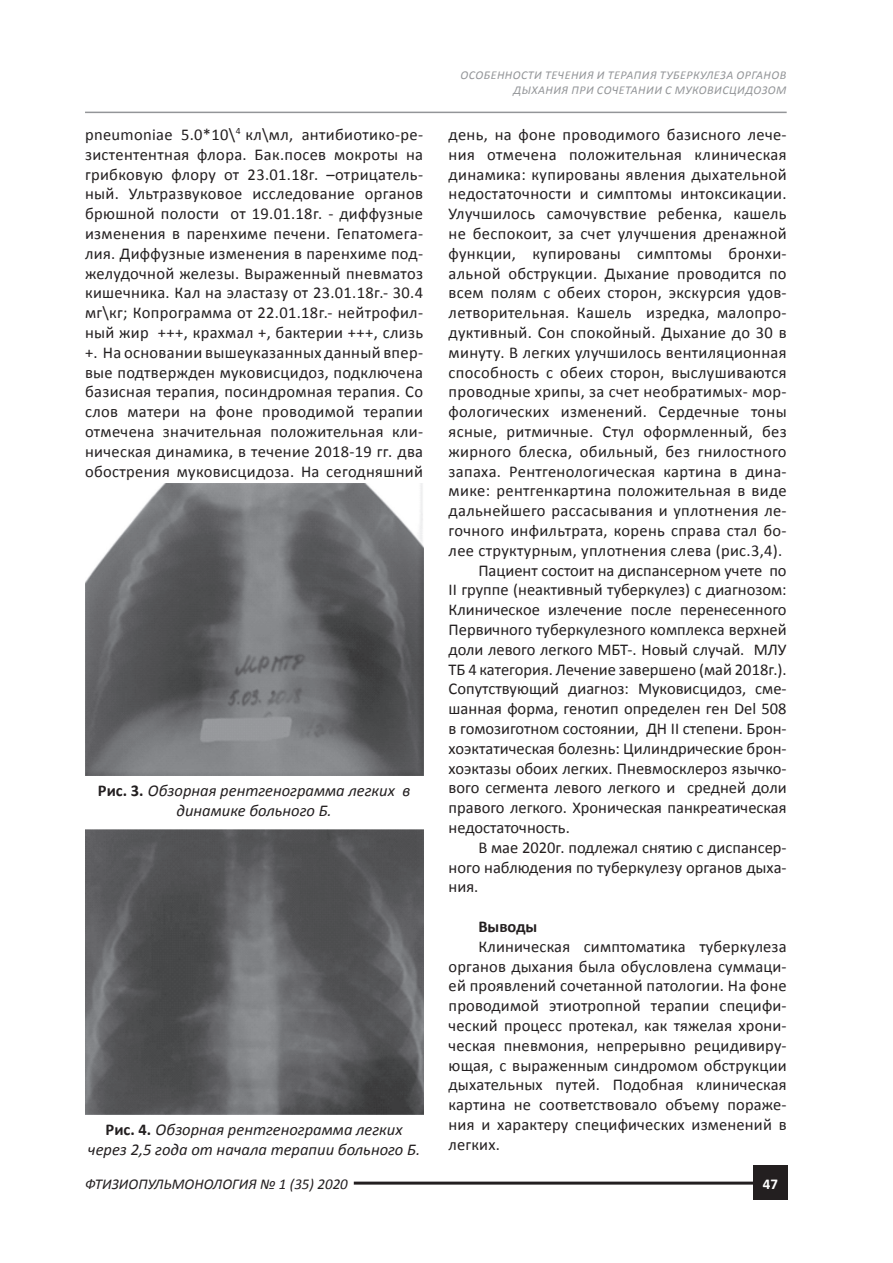
<style>
.page{position:relative;width:893px;height:1263px;background:#fff}
.page>*{position:absolute;margin:0;border:0;box-sizing:border-box;transform-origin:0 0}
.t1{font:16.5px/19.8px "Calibri";letter-spacing:.015em;color:#231f20;text-align:justify}
.t2{font:italic 16.5px/19.8px "Calibri";color:#231f20;text-align:center}
.t3{font:700 16.5px "Calibri";color:#231f20}
.t4{font:italic 15px "Calibri";color:#231f20}
.t5{font:700 15px "Calibri";color:#fff}
.t6{font:italic 12px/14.4px "Calibri";letter-spacing:.04em;color:#939598;text-align:right}
.s1{font-weight:700;font-style:normal}
</style>
<div class="page">
<hr style="left:85px;top:112px;width:702px;height:1px;background:#939598">
<div style="left:753px;top:1166px;width:34px;height:34px;background:#231f20"></div>
<hr style="left:354px;top:1181px;width:399px;height:3px;background:#231f20">
<img style="left:85px;top:484px;width:338px;height:292px">
<img style="left:85px;top:829px;width:338px;height:285px">
<p class="t6" style="left:460px;top:68px;width:328px">ОСОБЕННОСТИ ТЕЧЕНИЯ И ТЕРАПИЯ ТУБЕРКУЛЕЗА ОРГАНОВ<br>ДЫХАНИЯ ПРИ СОЧЕТАНИИ С МУКОВИСЦИДОЗОМ</p>
<p class="t1" style="left:85px;top:125px;width:340px">pneumoniae 5.0*10\<sup>4</sup> кл\мл, антибиотико-ре&shy;зистентентная флора. Бак.посев мокроты на грибковую флору от 23.01.18г. –отрицатель&shy;ный. Ультразвуковое исследование органов брюшной полости от 19.01.18г. - диффузные изменения в паренхиме печени. Гепатомега&shy;лия. Диффузные изменения в паренхиме под&shy;желудочной железы. Выраженный пневматоз кишечника. Кал на эластазу от 23.01.18г.- 30.4 мг\кг; Копрограмма от 22.01.18г.- нейтрофил&shy;ный жир +++, крахмал +, бактерии +++, слизь +. На основании вышеуказанных данный впер&shy;вые подтвержден муковисцидоз, подключена базисная терапия, посиндромная терапия. Со слов матери на фоне проводимой терапии отмечена значительная положительная кли&shy;ническая динамика, в течение 2018-19 гг. два обострения муковисцидоза. На сегодняшний</p>
<p class="t1" style="left:449px;top:125px;width:340px">день, на фоне проводимого базисного лече-</p>
<p class="t1" style="left:449px;top:144px;width:340px">ния отмечена положительная клиническая</p>
<p class="t1" style="left:449px;top:164px;width:340px">динамика: купированы явления дыхательной</p>
<p class="t1" style="left:449px;top:184px;width:340px">недостаточности и симптомы интоксикации.</p>
<p class="t1" style="left:449px;top:204px;width:340px">Улучшилось самочувствие ребенка, кашель</p>
<p class="t1" style="left:449px;top:224px;width:340px">не беспокоит, за счет улучшения дренажной</p>
<p class="t1" style="left:449px;top:243px;width:340px">функции, купированы симптомы бронхи-</p>
<p class="t1" style="left:449px;top:263px;width:340px">альной обструкции. Дыхание проводится по</p>
<p class="t1" style="left:449px;top:283px;width:340px">всем полям с обеих сторон, экскурсия удов-</p>
<p class="t1" style="left:449px;top:303px;width:339px">летворительная. Кашель изредка, малопро-</p>
<p class="t1" style="left:449px;top:323px;width:340px">дуктивный. Сон спокойный. Дыхание до 30 в</p>
<p class="t1" style="left:449px;top:342px;width:340px">минуту. В легких улучшилось вентиляционная</p>
<p class="t1" style="left:449px;top:362px;width:340px">способность с обеих сторон, выслушиваются</p>
<p class="t1" style="left:449px;top:382px;width:339px">проводные хрипы, за счет необратимых- мор-</p>
<p class="t1" style="left:449px;top:402px;width:340px">фологических изменений. Сердечные тоны</p>
<p class="t1" style="left:449px;top:422px;width:340px">ясные, ритмичные. Стул оформленный, без</p>
<p class="t1" style="left:449px;top:441px;width:340px">жирного блеска, обильный, без гнилостного</p>
<p class="t1" style="left:449px;top:461px;width:340px">запаха. Рентгенологическая картина в дина-</p>
<p class="t1" style="left:449px;top:481px;width:340px">мике: рентгенкартина положительная в виде</p>
<p class="t1" style="left:449px;top:501px;width:340px">дальнейшего рассасывания и уплотнения ле-</p>
<p class="t1" style="left:449px;top:521px;width:340px">гочного инфильтрата, корень справа стал бо-</p>
<p class="t1" style="left:449px;top:540px;width:335px">лее структурным, уплотнения слева (рис.3,4).</p>
<p class="t1" style="left:478px;top:560px;width:310px">Пациент состоит на диспансерном учете по</p>
<p class="t1" style="left:449px;top:580px;width:340px">II группе (неактивный туберкулез) с диагнозом:</p>
<p class="t1" style="left:449px;top:600px;width:340px">Клиническое излечение после перенесенного</p>
<p class="t1" style="left:449px;top:620px;width:340px">Первичного туберкулезного комплекса верхней</p>
<p class="t1" style="left:449px;top:639px;width:340px">доли левого легкого МБТ-. Новый случай. МЛУ</p>
<p class="t1" style="left:449px;top:659px;width:340px">ТБ 4 категория. Лечение завершено (май 2018г.).</p>
<p class="t1" style="left:449px;top:679px;width:340px">Сопутствующий диагноз: Муковисцидоз, сме-</p>
<p class="t1" style="left:449px;top:699px;width:340px">шанная форма, генотип определен ген Del 508</p>
<p class="t1" style="left:449px;top:719px;width:340px">в гомозиготном состоянии, ДН II степени. Брон-</p>
<p class="t1" style="left:449px;top:738px;width:340px">хоэктатическая болезнь: Цилиндрические брон-</p>
<p class="t1" style="left:449px;top:758px;width:340px">хоэктазы обоих легких. Пневмосклероз язычко-</p>
<p class="t1" style="left:449px;top:778px;width:340px">вого сегмента левого легкого и средней доли</p>
<p class="t1" style="left:449px;top:798px;width:340px">правого легкого. Хроническая панкреатическая</p>
<p class="t1" style="left:449px;top:818px;width:123px">недостаточность.</p>
<p class="t1" style="left:478px;top:837px;width:310px">В мае 2020г. подлежал снятию с диспансер-</p>
<p class="t1" style="left:449px;top:857px;width:340px">ного наблюдения по туберкулезу органов дыха-</p>
<p class="t1" style="left:449px;top:877px;width:31px">ния.</p>
<p class="t3" style="left:478px;top:916px;width:60px">Выводы</p>
<p class="t1" style="left:449px;top:936px;width:340px;text-indent:30px">Клиническая симптоматика туберкулеза органов дыхания была обусловлена суммаци&shy;ей проявлений сочетанной патологии. На фоне проводимой этиотропной терапии специфи&shy;ческий процесс протекал, как тяжелая хрони&shy;ческая пневмония, непрерывно рецидивиру&shy;ющая, с выраженным синдромом обструкции дыхательных путей. Подобная клиническая картина не соответствовало объему пораже&shy;ния и характеру специфических изменений в легких.</p>
<p class="t2" style="left:98px;top:780px;width:314px"><span class="s1">Рис. 3.</span> Обзорная рентгенограмма легких в динамике больного Б.</p>
<p class="t2" style="left:88px;top:1119px;width:334px"><span class="s1">Рис. 4.</span> Обзорная рентгенограмма легких через 2,5 года от начала терапии больного Б.</p>
<p class="t4" style="left:85px;top:1173px;width:264px">ФТИЗИОПУЛЬМОНОЛОГИЯ № 1 (35) 2020</p>
<p class="t5" style="left:763px;top:1175px;width:17px">47</p>
</div>
